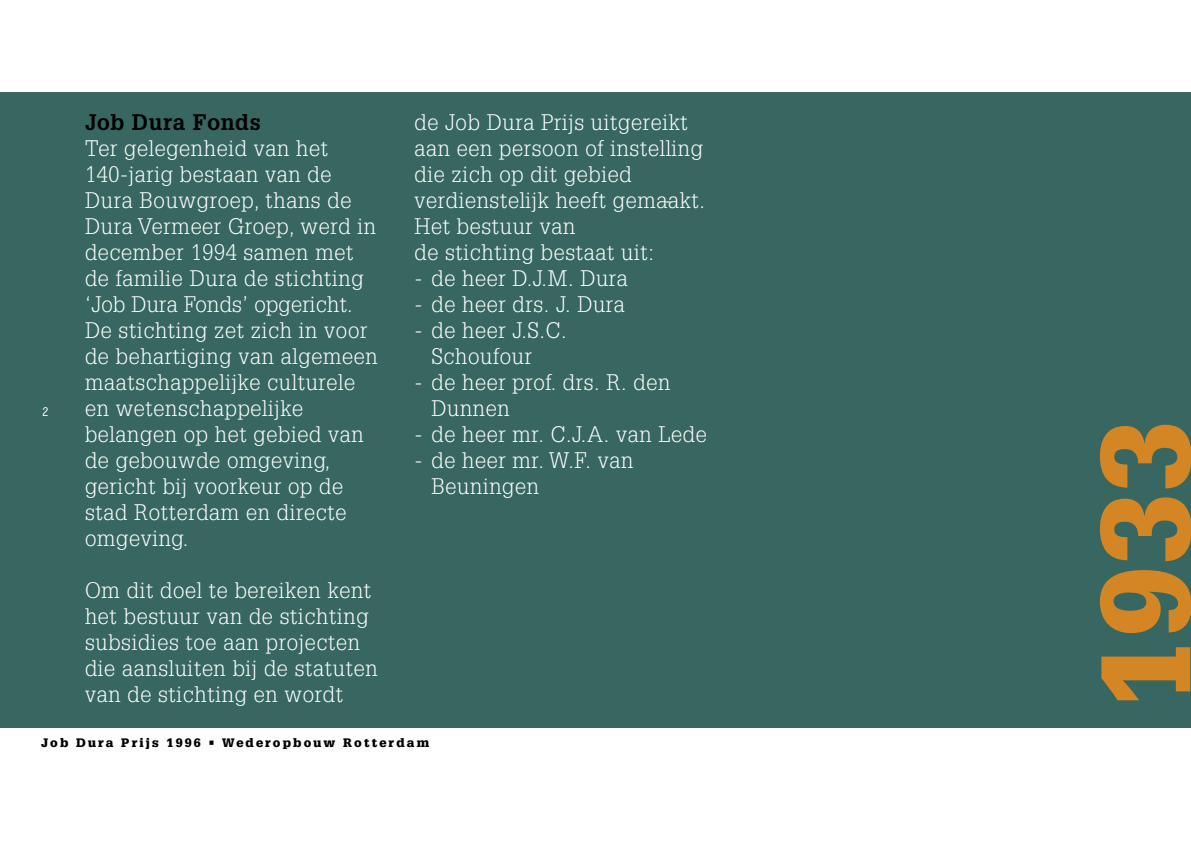
<style>
.page{position:relative;width:1191px;height:842px;background:#fff}
.page>*{position:absolute;margin:0;border:0;box-sizing:border-box;transform-origin:0 0}
.inleiding{font:900 124px "Glypha LT";color:#d48625}
.inleiding_light{font:300 22px/26px "Glypha LT";letter-spacing:.03em;color:#fff}
.inleiding-2{font:900 12px "Glypha LT";letter-spacing:.17em;color:#000;scale:1.05 1}
.t1{font:700 12px "Letter Gothic";color:#fff}
.s1{font-weight:700;color:#000}
</style>
<div class="page">
<div style="left:0;top:92px;width:1191px;height:635px;background:#376760"></div>
<p class="t1" style="left:42px;top:404px;width:9px">2</p>
<p class="inleiding_light" style="left:85px;top:110px;width:294px"><span class="s1">Job Dura Fonds<br></span>Ter gelegenheid van het<br>140-jarig bestaan van de<br>Dura Bouwgroep, thans de<br>Dura Vermeer Groep, werd in december 1994 samen met de familie Dura de stichting ‘Job Dura Fonds’ opgericht.<br>De stichting zet zich in voor de behartiging van algemeen maatschappelijke culturele en wetenschappelijke belangen op het gebied van de gebouwde omgeving, gericht bij voorkeur op de stad Rotterdam en directe omgeving.</p>
<p class="inleiding_light" style="left:85px;top:578px;width:294px">Om dit doel te bereiken kent het bestuur van de stichting subsidies toe aan projecten die aansluiten bij de statuten van de stichting en wordt</p>
<p class="inleiding_light" style="left:414px;top:110px;width:292px">de Job Dura Prijs uitgereikt aan een persoon of instelling die zich op dit gebied verdienstelijk heeft gemaakt.<br>Het bestuur van<br>de stichting bestaat uit:</p>
<p class="inleiding_light" style="left:414px;top:266px;width:215px">- de heer D.J.M. Dura</p>
<p class="inleiding_light" style="left:414px;top:292px;width:212px">- de heer drs. J. Dura</p>
<p class="inleiding_light" style="left:431px;top:318px;width:137px;text-indent:-17px">- de heer J.S.C.<br>Schoufour</p>
<p class="inleiding_light" style="left:431px;top:370px;width:240px;text-indent:-17px">- de heer prof. drs. R. den<br>Dunnen</p>
<p class="inleiding_light" style="left:414px;top:422px;width:294px">- de heer mr. C.J.A. van Lede</p>
<p class="inleiding_light" style="left:431px;top:448px;width:203px;text-indent:-17px">- de heer mr. W.F. van<br>Beuningen</p>
<p class="inleiding_light" style="left:664px;top:188px;width:10px">-</p>
<p class="inleiding-2" style="left:41px;top:735px;width:371px">Job Dura Prijs 1996 • Wederopbouw Rotterdam</p>
<p class="inleiding" style="left:1070px;top:709px;width:288px;rotate:-90deg">1933</p>
</div>
